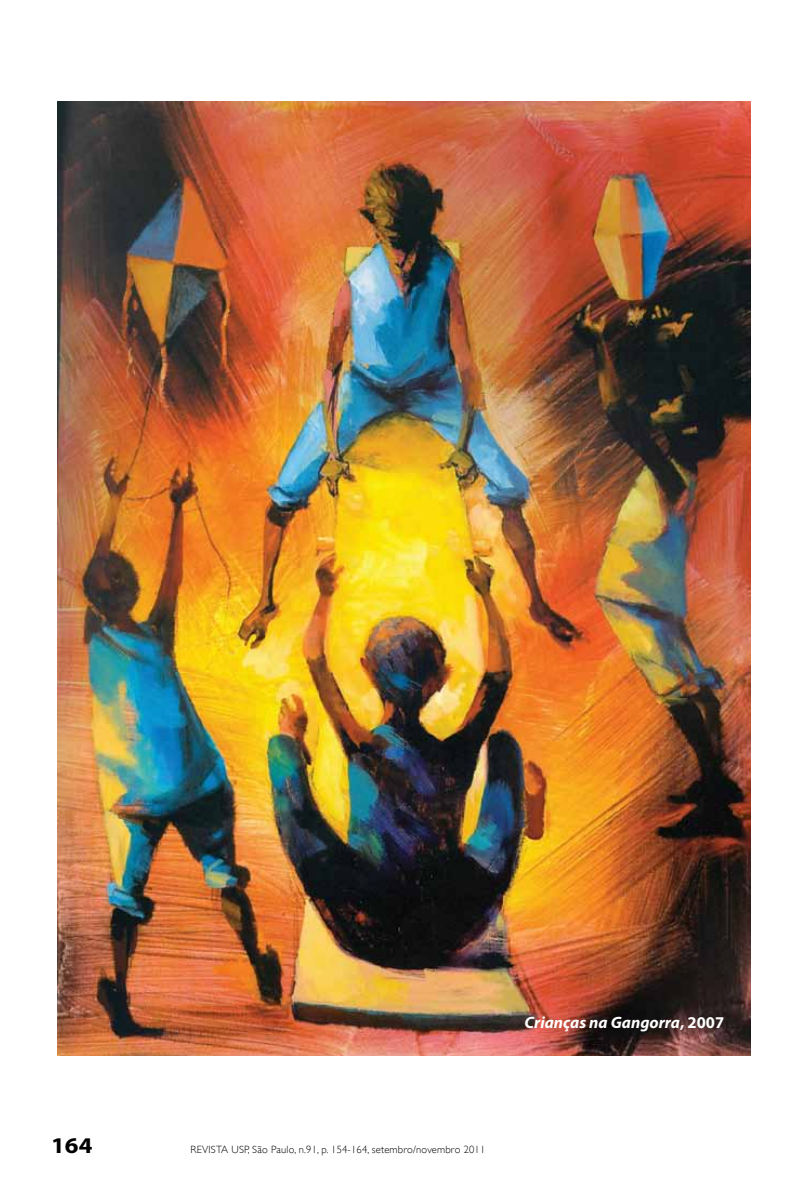
<style>
.page{position:relative;width:808px;height:1191px;background:#fff}
.page>*{position:absolute;margin:0;border:0;box-sizing:border-box;transform-origin:0 0}
.t1{font:700 22.5px "Myriad Pro";color:#000;scale:1.1 1}
.t2{font:italic 700 16.5px "Myriad Pro";color:#fff}
.t3{font:300 10.5px "Gill Sans";letter-spacing:.02em;color:#000}
.s1{font-style:normal}
</style>
<div class="page">
<img style="left:58px;top:101px;width:692px;height:954px">
<h1 class="t1" style="left:51px;top:1130px;width:39px">164</h1>
<p class="t3" style="left:191px;top:1143px;width:296px">REVISTA USP, São Paulo, n.91, p. 154-164, setembro/novembro 2011</p>
<h2 class="t2" style="left:525px;top:1012px;width:201px">Crianças na Gangorra<span class="s1">, 2007</span></h2>
</div>
